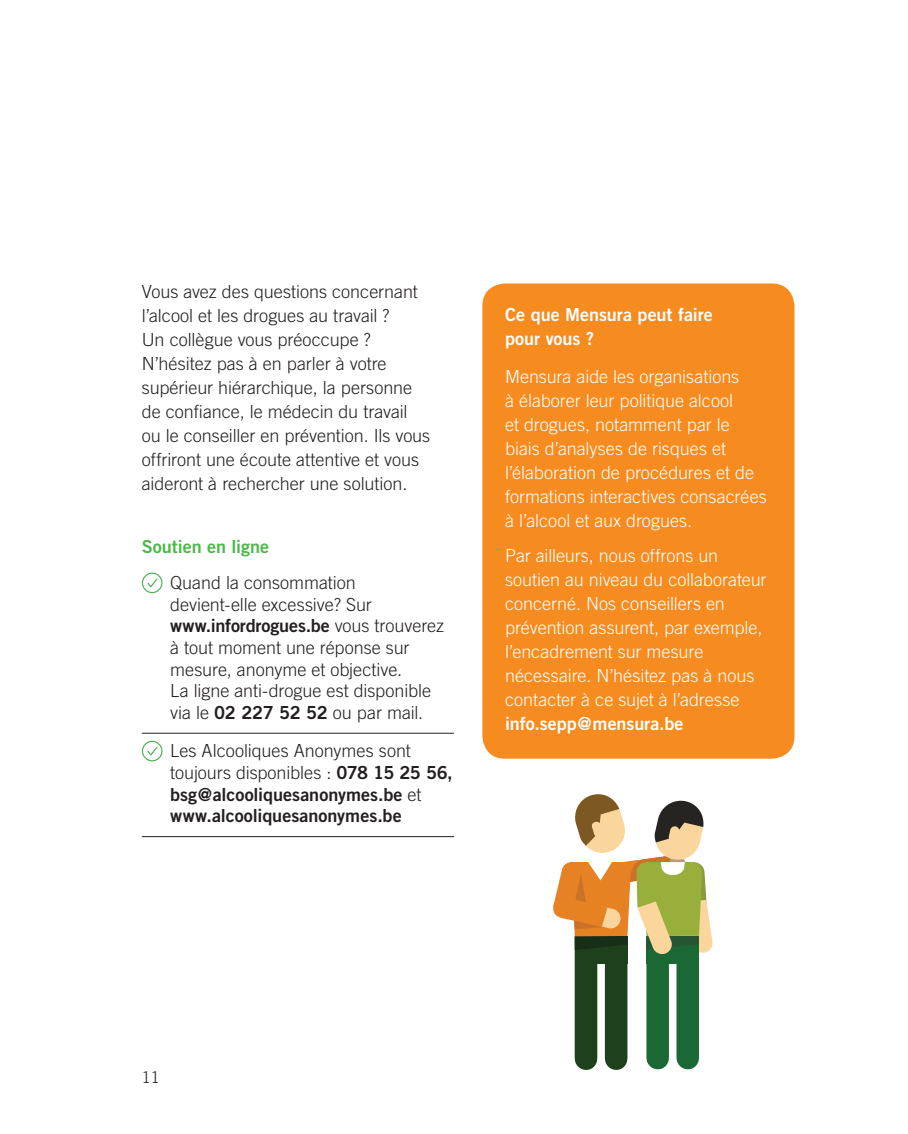
<style>
.page{position:relative;width:908px;height:1134px;background:#fff}
.page>*{position:absolute;margin:0;border:0;box-sizing:border-box;transform-origin:0 0}
.t1{font:300 18px/24px "Trade Gothic";color:#231f20}
.t2{font:300 18px/24px "Trade Gothic";color:#fff}
.t3{font:18px/21.6px "Trade Gothic Bold Two";letter-spacing:-.005em;color:#231f20}
.t4{font:18px/24px "Trade Gothic Bold Two";color:#fff}
.t5{font:18px "Trade Gothic Bold Two";letter-spacing:-.005em;color:#4cb848}
.t6{font:300 16px "Trade Gothic";color:#231f20}
.s1{font-family:"Trade Gothic";font-weight:300}
.s2{font-family:"Trade Gothic Bold Two";font-weight:400}
</style>
<div class="page">
<hr style="left:142px;top:733px;width:312px;height:1px;background:#231f20">
<hr style="left:142px;top:836px;width:312px;height:1px;background:#231f20">
<svg style="left:141px;top:572px;width:22px;height:22px"></svg>
<svg style="left:141px;top:740px;width:22px;height:22px"></svg>
<svg style="left:553px;top:794px;width:160px;height:276px"></svg>
<div style="left:482px;top:283px;width:312px;height:476px;background:#f68b1f;border-radius:23px"></div>
<p class="t1" style="left:142px;top:279px;width:290px">Vous avez des questions concernant l’alcool et les drogues au travail ?<br>Un collègue vous préoccupe ?<br>N’hésitez pas à en parler à votre supérieur hiérarchique, la personne de confiance, le médecin du travail ou le conseiller en prévention. Ils vous offriront une écoute attentive et vous aideront à rechercher une solution.</p>
<p class="t5" style="left:142px;top:536px;width:129px">Soutien en ligne</p>
<p class="t1" style="left:170px;top:572px;width:203px;line-height:21.6px">Quand la consommation devient-elle excessive? Sur</p>
<p class="t3" style="left:170px;top:615px;width:275px">www.infordrogues.be <span class="s1">vous trouverez</span></p>
<p class="t1" style="left:170px;top:636px;width:262px;line-height:21.6px">à tout moment une réponse sur mesure, anonyme et objective.<br>La ligne anti-drogue est disponible via le <span class="s2">02 227 52 52</span> ou par mail.</p>
<p class="t1" style="left:170px;top:740px;width:284px;line-height:21.6px">Les Alcooliques Anonymes sont toujours disponibles : <span class="s2">078 15 25 56,</span></p>
<p class="t3" style="left:170px;top:783px;width:253px">bsg@alcooliquesanonymes.be <span class="s1">et </span>www.alcooliquesanonymes.be</p>
<p class="t4" style="left:505px;top:302px;width:209px">Ce que Mensura peut faire pour vous ?</p>
<p class="t2" style="left:505px;top:364px;width:263px">Mensura aide les organisations<br>à élaborer leur politique alcool<br>et drogues, notamment par le biais d’analyses de risques et l’élaboration de procédures et de formations interactives consacrées à l’alcool et aux drogues.</p>
<p class="t2" style="left:505px;top:544px;width:263px">Par ailleurs, nous offrons un soutien au niveau du collaborateur concerné. Nos conseillers en prévention assurent, par exemple, l’encadrement sur mesure nécessaire. N’hésitez pas à nous contacter à ce sujet à l’adresse</p>
<p class="t4" style="left:505px;top:711px;width:180px">info.sepp@mensura.be</p>
<p class="t6" style="left:142px;top:1068px;width:19px">11</p>
</div>
